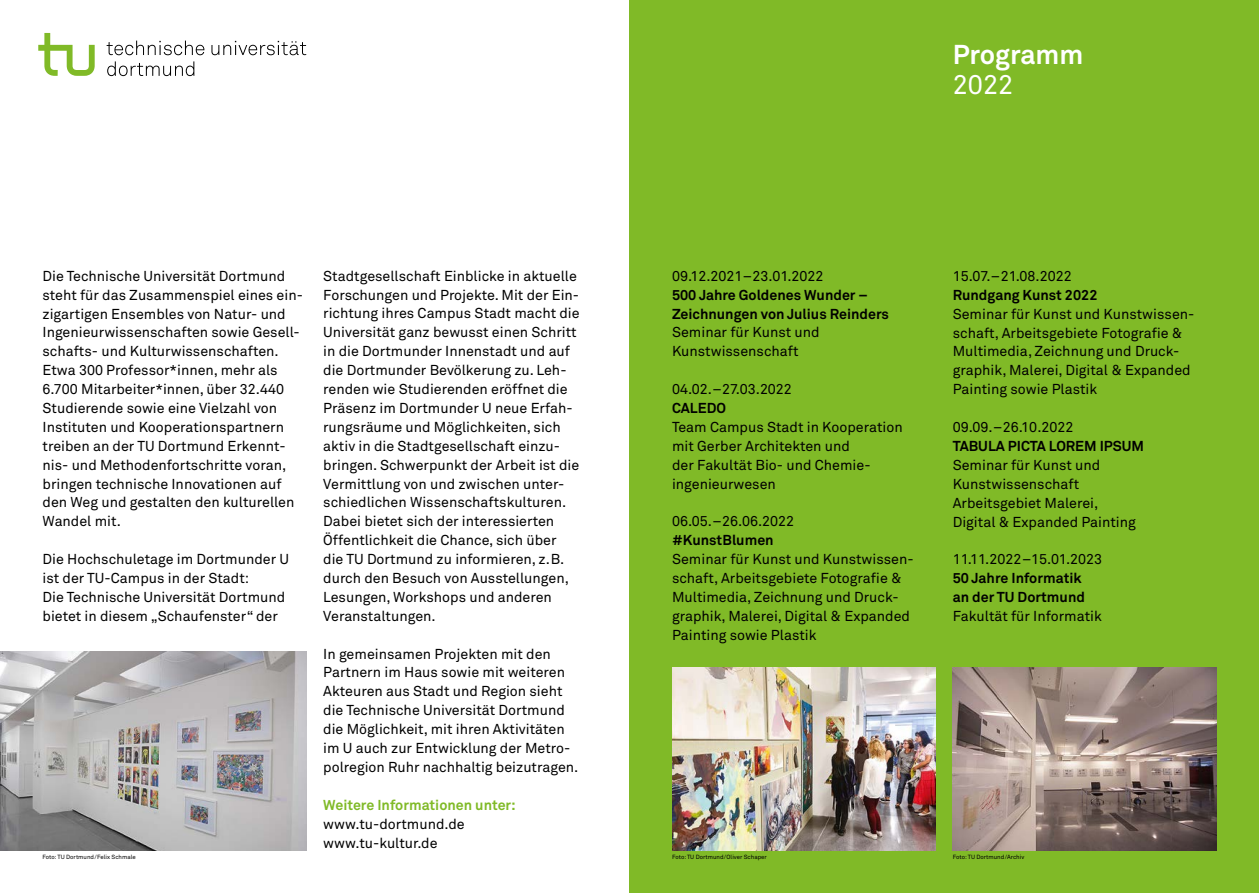
<style>
.page{position:relative;width:1259px;height:893px;background:#fff}
.page>*{position:absolute;margin:0;border:0;box-sizing:border-box;transform-origin:0 0}
.t1{font:700 27px "Akkurat Office";color:#fff}
.t2{font:27px "Akkurat Office";color:#fff}
.t3{font:14.25px/18.9px "Akkurat Office";color:#000}
.t4{font:700 14.25px/18.9px "Akkurat Office";color:#000}
.t5{font:700 14.25px "Akkurat Office";color:#80ba27}
.t6{font:6px "Akkurat Office";color:#000}
</style>
<div class="page">
<div style="left:629px;top:0;width:630px;height:893px;background:#80ba27"></div>
<svg style="left:38px;top:33px;width:57px;height:43px"></svg>
<svg style="left:107px;top:41px;width:97px;height:14px"></svg>
<svg style="left:211px;top:41px;width:95px;height:14px"></svg>
<svg style="left:107px;top:61px;width:87px;height:15px"></svg>
<img style="left:0;top:651px;width:306px;height:199px">
<img style="left:672px;top:668px;width:263px;height:182px">
<img style="left:952px;top:668px;width:264px;height:182px">
<p class="t3" style="left:43px;top:267px;width:262px">Die Technische Universität Dortmund steht für das Zusammenspiel eines ein&shy;zigartigen Ensembles von Natur- und Ingenieurwissenschaften sowie Gesell&shy;schafts- und Kulturwissenschaften.<br>Etwa 300 Professor*innen, mehr als 6.700 Mitarbeiter*innen, über 32.440<br>Studierende sowie eine Vielzahl von Instituten und Kooperationspartnern treiben an der TU Dortmund Erkennt&shy;nis- und Methodenfortschritte voran, bringen technische Innovationen auf den Weg und gestalten den kulturellen Wandel mit.</p>
<p class="t3" style="left:43px;top:550px;width:248px">Die Hochschuletage im Dortmunder U ist der TU-Campus in der Stadt:<br>Die Technische Universität Dortmund bietet in diesem „Schaufenster“ der</p>
<p class="t6" style="left:43px;top:853px;width:95px">Foto: TU Dortmund/Felix Schmale</p>
<p class="t3" style="left:323px;top:267px;width:258px">Stadtgesellschaft Einblicke in aktuelle Forschungen und Projekte. Mit der Ein&shy;richtung ihres Campus Stadt macht die Universität ganz bewusst einen Schritt in die Dortmunder Innenstadt und auf die Dortmunder Bevölkerung zu. Leh&shy;renden wie Studierenden eröffnet die Präsenz im Dortmunder U neue Erfah&shy;rungsräume und Möglichkeiten, sich aktiv in die Stadtgesellschaft einzu&shy;bringen. Schwerpunkt der Arbeit ist die Vermittlung von und zwischen unter&shy;schiedlichen Wissenschaftskulturen.<br>Dabei bietet sich der interessierten Öffentlichkeit die Chance, sich über die TU Dortmund zu informieren, z.B. durch den Besuch von Ausstellungen, Lesungen, Workshops und anderen Veranstaltungen.</p>
<p class="t3" style="left:323px;top:645px;width:257px">In gemeinsamen Projekten mit den Partnern im Haus sowie mit weiteren Akteuren aus Stadt und Region sieht die Technische Universität Dortmund die Möglichkeit, mit ihren Aktivitäten im U auch zur Entwicklung der Metro&shy;polregion Ruhr nachhaltig beizutragen.</p>
<p class="t5" style="left:323px;top:796px;width:194px">Weitere Informationen unter:</p>
<p class="t3" style="left:323px;top:815px;width:143px">www.tu-dortmund.de www.tu-kultur.de</p>
<h1 class="t1" style="left:952px;top:37px;width:132px">Programm</h1>
<h1 class="t2" style="left:952px;top:69px;width:62px">2022</h1>
<p class="t3" style="left:672px;top:267px;width:153px">09.12.2021–23.01.2022</p>
<p class="t4" style="left:672px;top:285px;width:218px">500 Jahre Goldenes Wunder –<br>Zeichnungen von Julius Reinders</p>
<p class="t3" style="left:672px;top:323px;width:149px">Seminar für Kunst und<br>Kunstwissenschaft</p>
<p class="t3" style="left:672px;top:380px;width:121px">04.02.–27.03.2022</p>
<p class="t4" style="left:672px;top:399px;width:55px">CALEDO</p>
<p class="t3" style="left:672px;top:418px;width:232px">Team Campus Stadt in Kooperation mit Gerber Architekten und<br>der Fakultät Bio- und Chemie&shy;ingenieurwesen</p>
<p class="t3" style="left:672px;top:512px;width:124px">06.05.–26.06.2022</p>
<p class="t4" style="left:672px;top:531px;width:103px">#KunstBlumen</p>
<p class="t3" style="left:672px;top:550px;width:243px">Seminar für Kunst und Kunstwissen&shy;schaft, Arbeitsgebiete Fotografie &amp; Multimedia, Zeichnung und Druck&shy;graphik, Malerei, Digital &amp; Expanded Painting sowie Plastik</p>
<p class="t3" style="left:952px;top:267px;width:120px">15.07.–21.08.2022</p>
<p class="t4" style="left:952px;top:285px;width:146px">Rundgang Kunst 2022</p>
<p class="t3" style="left:952px;top:305px;width:243px">Seminar für Kunst und Kunstwissen&shy;schaft, Arbeitsgebiete Fotografie &amp; Multimedia, Zeichnung und Druck&shy;graphik, Malerei, Digital &amp; Expanded Painting sowie Plastik</p>
<p class="t3" style="left:952px;top:418px;width:122px">09.09.–26.10.2022</p>
<p class="t4" style="left:952px;top:437px;width:193px">TABULA PICTA LOREM IPSUM</p>
<p class="t3" style="left:952px;top:456px;width:185px">Seminar für Kunst und<br>Kunstwissenschaft<br>Arbeitsgebiet Malerei,<br>Digital &amp; Expanded Painting</p>
<p class="t3" style="left:952px;top:550px;width:151px">11.11.2022–15.01.2023</p>
<p class="t4" style="left:952px;top:569px;width:134px">50 Jahre Informatik an der TU Dortmund</p>
<p class="t3" style="left:952px;top:607px;width:151px">Fakultät für Informatik</p>
<p class="t6" style="left:672px;top:853px;width:96px">Foto: TU Dortmund/Oliver Schaper</p>
<p class="t6" style="left:952px;top:853px;width:73px">Foto: TU Dortmund/Archiv</p>
</div>
